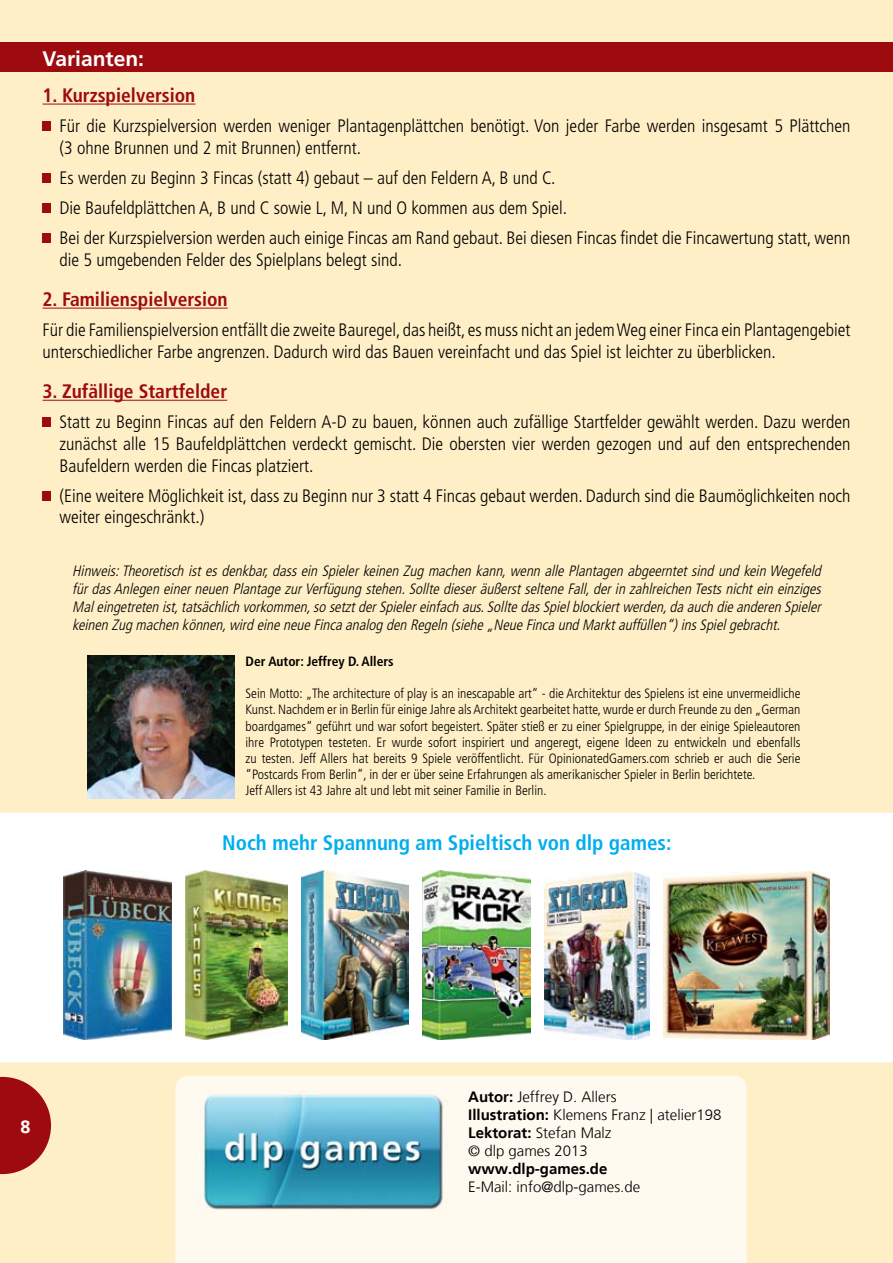
<style>
.page{position:relative;width:893px;height:1263px;background:#ffefc6}
.page>*{position:absolute;margin:0;border:0;box-sizing:border-box;transform-origin:0 0}
.t1{font:700 condensed 21px "Frutiger";color:#00aeef}
.t2{font:700 21px "Frutiger";color:#fff}
.t3{font:700 condensed 19.5px "Frutiger";color:#9e0b0f}
.t4{font:300 condensed 18px/21.6px "Frutiger";color:#000}
.t5{font:700 18px "Frutiger LT";color:#fff}
.t6{font:italic 300 condensed 15px/18px "Frutiger";color:#000;text-align:justify}
.t7{font:300 15px/18px "Frutiger LT";color:#000}
.t8{font:700 15px "Frutiger LT";color:#000}
.t9{font:300 condensed 13.5px/16.2px "Frutiger";color:#000}
.t10{font:700 condensed 13.5px "Frutiger";color:#000}
.s1{font-weight:700}
</style>
<div class="page">
<div style="left:0;top:813px;width:893px;height:249px;background:#fff"></div>
<div style="left:0;top:43px;width:893px;height:29px;background:#9e0b0f"></div>
<hr style="left:43px;top:104px;width:152px;height:1px;background:#9e0b0f">
<hr style="left:43px;top:308px;width:185px;height:1px;background:#9e0b0f">
<hr style="left:43px;top:400px;width:184px;height:1px;background:#9e0b0f">
<div style="left:43px;top:121px;width:8px;height:10px;background:#9e0b0f"></div>
<div style="left:43px;top:173px;width:8px;height:10px;background:#9e0b0f"></div>
<div style="left:43px;top:203px;width:8px;height:10px;background:#9e0b0f"></div>
<div style="left:43px;top:233px;width:8px;height:10px;background:#9e0b0f"></div>
<div style="left:43px;top:417px;width:8px;height:10px;background:#9e0b0f"></div>
<div style="left:43px;top:491px;width:8px;height:10px;background:#9e0b0f"></div>
<div style="left:175px;top:1076px;width:572px;height:187px;background:#fffaf0"></div>
<img style="left:197px;top:1091px;width:251px;height:120px">
<svg style="left:0;top:1077px;width:51px;height:97px"></svg>
<img style="left:186px;top:871px;width:101px;height:168px">
<img style="left:301px;top:871px;width:108px;height:168px">
<img style="left:64px;top:871px;width:108px;height:168px">
<img style="left:422px;top:871px;width:109px;height:168px">
<img style="left:544px;top:871px;width:106px;height:169px">
<img style="left:663px;top:871px;width:166px;height:169px">
<img style="left:87px;top:656px;width:148px;height:142px">
<p class="t2" style="left:43px;top:46px;width:103px">Varianten:</p>
<p class="t3" style="left:43px;top:84px;width:154px">1. Kurzspielversion</p>
<p class="t4" style="left:60px;top:115px;width:792px">Für die Kurzspielversion werden weniger Plantagenplättchen benötigt. Von jeder Farbe werden insgesamt 5 Plättchen (3 ohne Brunnen und 2 mit Brunnen) entfernt.</p>
<p class="t4" style="left:60px;top:163px;width:792px;line-height:30.2px">Es werden zu Beginn 3 Fincas (statt 4) gebaut – auf den Feldern A, B und C.<br>Die Baufeldplättchen A, B und C sowie L, M, N und O kommen aus dem Spiel.<br>Bei der Kurzspielversion werden auch einige Fincas am Rand gebaut. Bei diesen Fincas findet die Fincawertung statt, wenn</p>
<p class="t4" style="left:60px;top:249px;width:344px">die 5 umgebenden Felder des Spielplans belegt sind.</p>
<p class="t3" style="left:43px;top:288px;width:187px">2. Familienspielversion</p>
<p class="t4" style="left:43px;top:319px;width:809px">Für die Familienspielversion entfällt die zweite Bauregel, das heißt, es muss nicht an jedem Weg einer Finca ein Plantagengebiet unterschiedlicher Farbe angrenzen. Dadurch wird das Bauen vereinfacht und das Spiel ist leichter zu überblicken.</p>
<p class="t3" style="left:43px;top:380px;width:186px">3. Zufällige Startfelder</p>
<p class="t4" style="left:60px;top:412px;width:792px;text-align:justify">Statt zu Beginn Fincas auf den Feldern A-D zu bauen, können auch zufällige Startfelder gewählt werden. Dazu werden zunächst alle 15 Baufeldplättchen verdeckt gemischt. Die obersten vier werden gezogen und auf den entsprechenden Baufeldern werden die Fincas platziert.</p>
<p class="t4" style="left:60px;top:485px;width:792px">(Eine weitere Möglichkeit ist, dass zu Beginn nur 3 statt 4 Fincas gebaut werden. Dadurch sind die Baumöglichkeiten noch weiter eingeschränkt.)</p>
<p class="t6" style="left:72px;top:562px;width:754px">Hinweis:Theoretisch istesdenkbar,dassein Spielerkeinen Zug machen kann,wenn allePlantagen abgeerntetsind und kein Wegefeld fürdasAnlegen einerneuen PlantagezurVerfügung stehen.SolltedieseräußerstselteneFall,derin zahlreichen Testsnichtein einziges Maleingetreten ist,tatsächlich vorkommen,so setztderSpielereinfach aus.SolltedasSpielblockiertwerden,daauch dieanderen Spieler keinen Zug machen können,wird eineneueFincaanalog den Regeln (siehe„NeueFincaund Marktauffüllen“)insSpielgebracht.</p>
<p class="t10" style="left:246px;top:653px;width:150px">Der Autor: Jeffrey D. Allers</p>
<p class="t9" style="left:246px;top:685px;width:556px">Sein Motto: „The architecture of play is an inescapable art“ - die Architektur des Spielens ist eine unvermeidliche Kunst. Nachdem er in Berlin für einige Jahre als Architekt gearbeitet hatte, wurde er durch Freunde zu den „German boardgames“ geführt und war sofort begeistert. Später stieß er zu einer Spielgruppe, in der einige Spieleautoren ihre Prototypen testeten. Er wurde sofort inspiriert und angeregt, eigene Ideen zu entwickeln und ebenfalls zu testen. Jeff Allers hat bereits 9 Spiele veröffentlicht. Für OpinionatedGamers.com schrieb er auch die Serie “Postcards From Berlin”, in der er über seine Erfahrungen als amerikanischer Spieler in Berlin berichtete.<br>Jeff Allers ist 43 Jahre alt und lebt mit seiner Familie in Berlin.</p>
<p class="t1" style="left:222px;top:830px;width:451px">Noch mehr Spannung am Spieltisch von dlp games:</p>
<p class="t5" style="left:21px;top:1116px;width:12px">8</p>
<p class="t7" style="left:468px;top:1088px;width:255px"><span class="s1">Autor:</span> Jeffrey D. Allers<br><span class="s1">Illustration:</span> Klemens Franz | atelier198<br><span class="s1">Lektorat:</span> Stefan Malz<br>© dlp games 2013</p>
<p class="t8" style="left:468px;top:1160px;width:141px">www.dlp-games.de</p>
<p class="t7" style="left:468px;top:1178px;width:174px">E-Mail: info@dlp-games.de</p>
</div>
